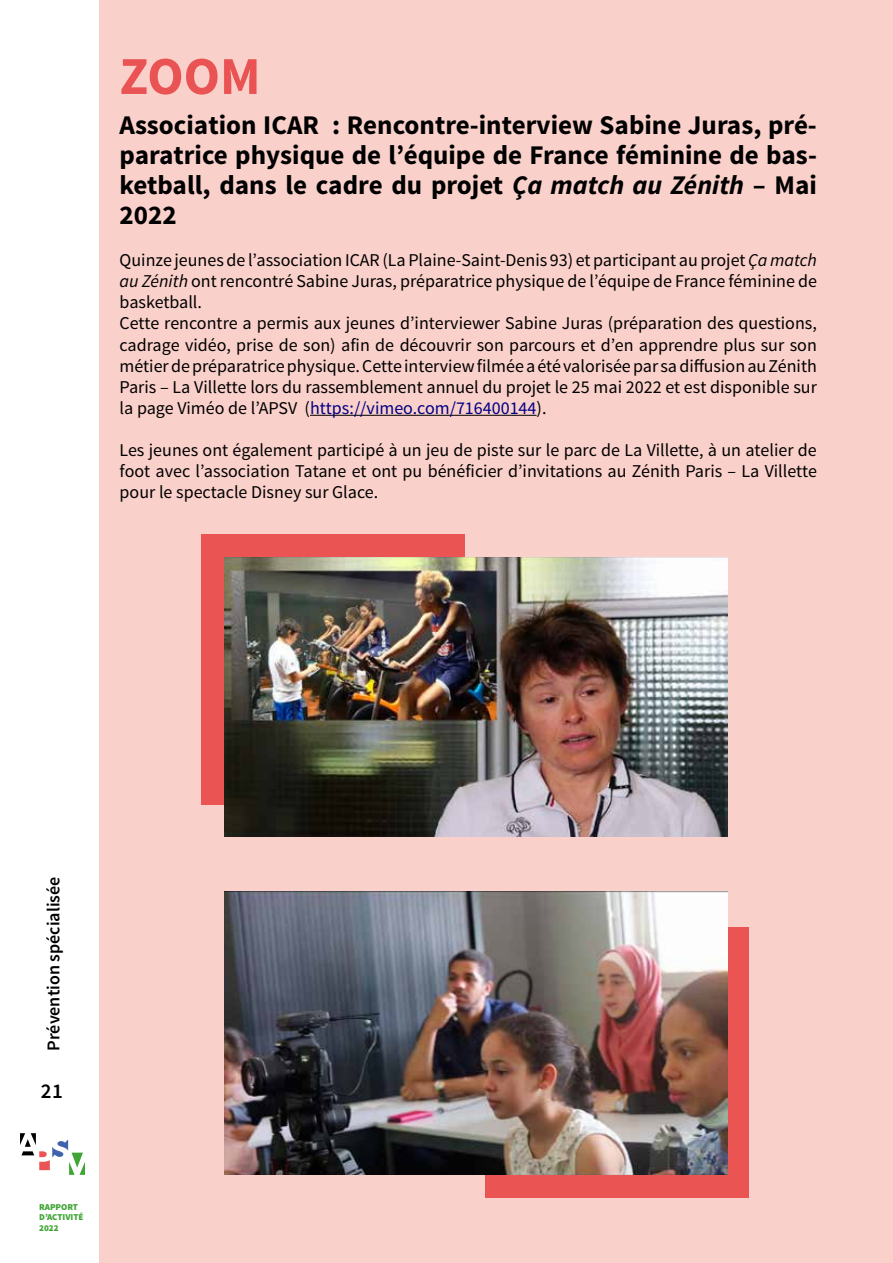
<style>
.page{position:relative;width:893px;height:1263px;background:#fff}
.page>*{position:absolute;margin:0;border:0;box-sizing:border-box;transform-origin:0 0}
.t1{font:700 53.25px "Source Sans Pro";color:#ea5353}
.t2{font:700 27px/30px "Source Sans Pro";color:#000;text-align:justify}
.t3{font:600 21px "Source Sans Pro";color:#000}
.t4{font:18px/21px "Source Sans Pro";color:#000}
.t5{font:600 18px "Source Sans Pro";color:#000}
.t6{font:900 9px/10.5px "Source Sans Pro";color:#3fa535}
.s1{font-style:italic}
.s2{color:#000084}
</style>
<div class="page">
<div style="left:99px;top:0;width:794px;height:1263px;background:#fad0ca"></div>
<svg style="left:20px;top:1133px;width:65px;height:42px"></svg>
<hr style="left:310px;top:415px;width:226px;height:1px;background:#000">
<div style="left:202px;top:535px;width:263px;height:270px;background:#ea5452"></div>
<div style="left:486px;top:928px;width:263px;height:270px;background:#ea5452"></div>
<img style="left:225px;top:557px;width:503px;height:280px">
<img style="left:225px;top:891px;width:503px;height:284px">
<h1 class="t1" style="left:120px;top:42px;width:142px">ZOOM</h1>
<h2 class="t2" style="left:120px;top:111px;width:699px">Association ICAR : Rencontre-interview Sabine Juras, pré&shy;paratrice physique de l’équipe de France féminine de bas&shy;ketball, dans le cadre du projet <span class="s1">Ça match au Zénith</span> – Mai 2022</h2>
<p class="t4" style="left:120px;top:250px;width:699px">Quinze jeunes de l’association ICAR (La Plaine-Saint-Denis 93) et participant au projet <span class="s1">Ça match au Zénith</span> ont rencontré Sabine Juras, préparatrice physique de l’équipe de France féminine de basketball.<br>Cette rencontre a permis aux jeunes d’interviewer Sabine Juras (préparation des questions, cadrage vidéo, prise de son) afin de découvrir son parcours et d’en apprendre plus sur son métier de préparatrice physique. Cette interview filmée a été valorisée par sa diffusion au Zénith Paris – La Villette lors du rassemblement annuel du projet le 25 mai 2022 et est disponible sur la page Viméo de l’APSV (<span class="s2">https://vimeo.com/716400144</span>).</p>
<p class="t4" style="left:120px;top:439px;width:699px;text-align:justify">Les jeunes ont également participé à un jeu de piste sur le parc de La Villette, à un atelier de foot avec l’association Tatane et ont pu bénéficier d’invitations au Zénith Paris – La Villette pour le spectacle Disney sur Glace.</p>
<p class="t5" style="left:42px;top:1051px;width:176px;rotate:-90deg">Prévention spécialisée</p>
<p class="t3" style="left:41px;top:1078px;width:24px">21</p>
<p class="t6" style="left:39px;top:1202px;width:46px">RAPPORT<br>D’ACTIVITÉ<br>2022</p>
</div>
